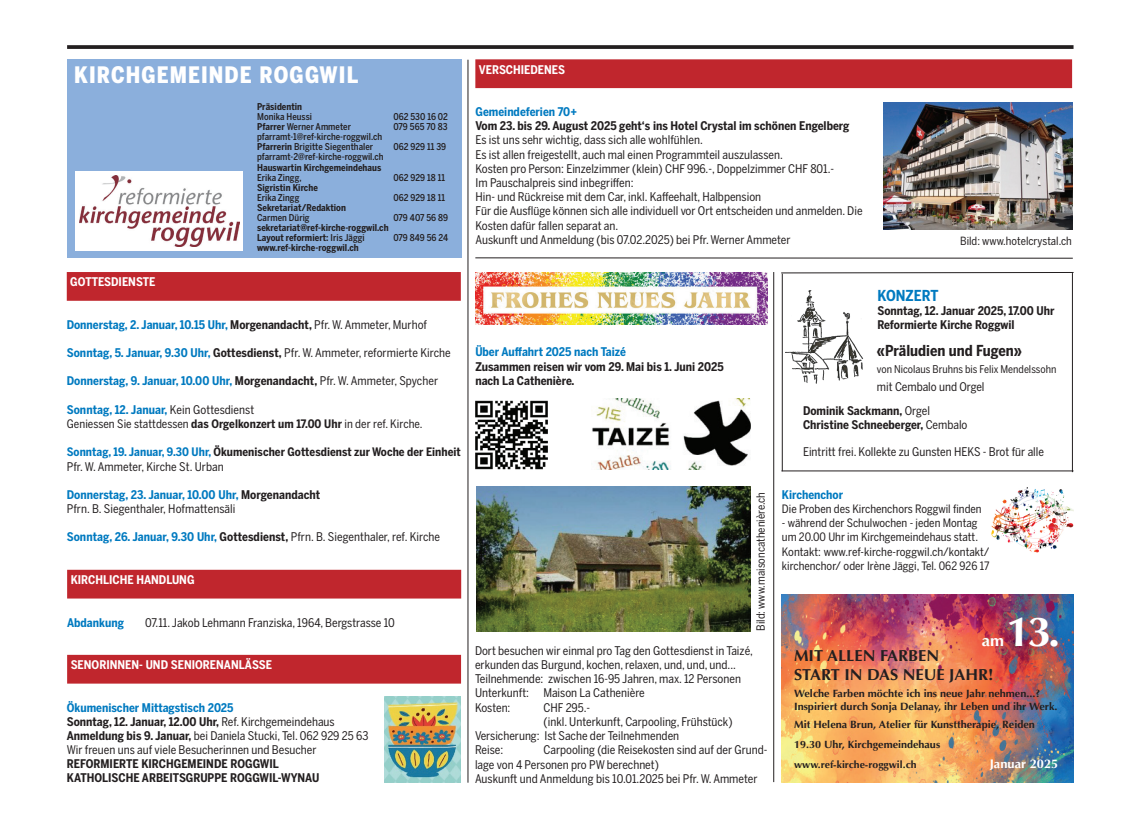
<style>
.page{position:relative;width:1134px;height:833px;background:#fff}
.page>*{position:absolute;margin:0;border:0;box-sizing:border-box;transform-origin:0 0}
.t1{font:700 42.12px "Optima";color:#fff}
.t2{font:900 22.5px "Benton Sans Cond";letter-spacing:.05em;color:#fff}
.t3{font:700 16.25px "Optima";color:#fff}
.t4{font:700 16px/19.1px "Optima";color:#231f20}
.t5{font:700 15px "Benton Sans Cond";color:#231f20}
.t6{font:700 15px "Benton Sans Cond";color:#007ac0}
.t7{font:700 12.5px "Optima";color:#fff}
.t8{font:11.88px/14.1px "Benton Sans Cond";color:#231f20}
.t9{font:700 11.88px/14.2px "Benton Sans Cond";color:#231f20}
.t10{font:700 11.88px "Benton Sans Cond";color:#007ac0}
.t11{font:700 11.88px "Benton Sans Cond";color:#fff}
.t12{font:700 11.62px "Benton Sans Cond";letter-spacing:.005em;color:#231f20}
.t13{font:11.62px "Benton Sans Cond";letter-spacing:.005em;color:#231f20}
.t14{font:11.5px/14.1px "Benton Sans Cond";color:#231f20}
.t15{font:11.25px "Benton Sans Cond";color:#231f20}
.t16{font:700 10.62px/13.6px "Optima";color:#231f20}
.t17{font:10.62px "Benton Sans Cond";color:#231f20}
.t18{font:700 10.5px "Optima";color:#231f20}
.t19{font:700 10.12px "Optima";color:#231f20}
.t20{font:500 9.38px/10px "Benton Sans Cond";letter-spacing:.005em;color:#231f20}
.t21{font:700 9.38px/10px "Benton Sans Cond";letter-spacing:.005em;color:#231f20}
.s1{font-weight:700}
.s2{font-weight:500}
.s3{color:#231f20}
.s4{font-weight:400;color:#231f20}
.s5{font-weight:700;color:#007ac0}
.s6{color:#007ac0}
.s7{font-weight:400}
</style>
<div class="page">
<svg style="left:67px;top:45px;width:1006px;height:4px;background:#302c2d"></svg>
<div style="left:67px;top:60px;width:394px;height:198px;background:#8bafdc"></div>
<div style="left:76px;top:171px;width:167px;height:80px;background:#fff"></div>
<div style="left:67px;top:272px;width:394px;height:29px;background:#c0262d"></div>
<img style="left:79px;top:176px;width:160px;height:70px">
<hr style="left:468px;top:60px;width:1px;height:722px;background:#231f20">
<img style="left:991px;top:487px;width:82px;height:66px">
<div style="left:475px;top:59px;width:597px;height:29px;background:#c0262d"></div>
<hr style="left:773px;top:272px;width:1px;height:510px;background:#231f20">
<hr style="left:782px;top:274px;width:1px;height:197px;background:#231f20">
<hr style="left:781px;top:470px;width:292px;height:1px;background:#231f20">
<hr style="left:1072px;top:273px;width:1px;height:199px;background:#231f20">
<svg style="left:781px;top:272px;width:293px;height:1px"></svg>
<img style="left:786px;top:290px;width:77px;height:94px">
<img style="left:782px;top:594px;width:291px;height:188px">
<div style="left:67px;top:570px;width:394px;height:28px;background:#c0262d"></div>
<div style="left:67px;top:655px;width:394px;height:28px;background:#c0262d"></div>
<img style="left:384px;top:696px;width:77px;height:86px">
<img style="left:475px;top:272px;width:292px;height:53px">
<img style="left:476px;top:486px;width:275px;height:145px">
<img style="left:475px;top:400px;width:73px;height:70px">
<img style="left:883px;top:103px;width:189px;height:126px">
<hr style="left:475px;top:258px;width:598px;height:1px;background:#231f20">
<img style="left:592px;top:399px;width:159px;height:71px">
<h2 class="t2" style="left:74px;top:62px;width:286px">KIRCHGEMEINDE ROGGWIL</h2>
<p class="t21" style="left:257px;top:102px;width:47px">Präsidentin</p>
<p class="t20" style="left:257px;top:112px;width:57px">Monika Heussi</p>
<p class="t20" style="left:393px;top:112px;width:56px">062 530 16 02</p>
<p class="t20" style="left:257px;top:122px;width:95px"><span class="s1">Pfarrer</span> Werner Ammeter</p>
<p class="t20" style="left:393px;top:122px;width:56px">079 565 70 83</p>
<p class="t20" style="left:257px;top:132px;width:127px">pfarramt-1@ref-kirche-roggwil.ch<br><span class="s1">Pfarrerin</span> Brigitte Siegenthaler</p>
<p class="t20" style="left:393px;top:142px;width:54px">062 929 11 39</p>
<p class="t20" style="left:257px;top:152px;width:128px">pfarramt-2@ref-kirche-roggwil.ch</p>
<p class="t21" style="left:257px;top:162px;width:126px">Hauswartin Kirchgemeindehaus</p>
<p class="t20" style="left:257px;top:172px;width:46px">Erika Zingg,</p>
<p class="t20" style="left:393px;top:172px;width:53px">062 929 18 11</p>
<p class="t21" style="left:257px;top:182px;width:62px">Sigristin Kirche</p>
<p class="t20" style="left:257px;top:192px;width:44px">Erika Zingg</p>
<p class="t20" style="left:393px;top:192px;width:53px">062 929 18 11</p>
<p class="t21" style="left:257px;top:202px;width:90px">Sekretariat/Redaktion</p>
<p class="t20" style="left:257px;top:212px;width:54px">Carmen Dürig</p>
<p class="t20" style="left:393px;top:212px;width:56px">079 407 56 89</p>
<p class="t21" style="left:257px;top:222px;width:133px">sekretariat@ref-kirche-roggwil.ch<br>Layout reformiert: <span class="s2">Iris Jäggi</span></p>
<p class="t20" style="left:393px;top:232px;width:56px">079 849 56 24</p>
<p class="t21" style="left:257px;top:242px;width:103px">www.ref-kirche-roggwil.ch</p>
<p class="t11" style="left:70px;top:275px;width:87px">GOTTESDIENSTE</p>
<p class="t10" style="left:67px;top:317px;width:362px">Donnerstag, 2. Januar, 10.15 Uhr, <span class="s3">Morgenandacht,</span> <span class="s4">Pfr. W. Ammeter, Murhof</span></p>
<p class="t8" style="left:67px;top:346px;width:386px"><span class="s5">Sonntag, 5. Januar, 9.30 Uhr,</span> <span class="s1">Gottesdienst,</span> Pfr. W. Ammeter, reformierte Kirche</p>
<p class="t10" style="left:67px;top:374px;width:373px">Donnerstag, 9. Januar, 10.00 Uhr, <span class="s3">Morgenandacht,</span> <span class="s4">Pfr. W. Ammeter, Spycher</span></p>
<p class="t10" style="left:67px;top:402px;width:189px">Sonntag, 12. Januar, <span class="s4">Kein Gottesdienst</span></p>
<p class="t13" style="left:67px;top:417px;width:357px">Geniessen Sie stattdessen <span class="s1">das Orgelkonzert um 17.00 Uhr</span> in der ref. Kirche.</p>
<p class="t12" style="left:67px;top:445px;width:396px"><span class="s6">Sonntag, 19. Januar, 9.30 Uhr,</span> Ökumenischer Gottesdienst zur Woche der Einheit</p>
<p class="t8" style="left:67px;top:459px;width:158px">Pfr. W. Ammeter, Kirche St. Urban</p>
<p class="t8" style="left:67px;top:488px;width:255px"><span class="s5">Donnerstag, 23. Januar, 10.00 Uhr,</span> <span class="s1">Morgenandacht<br></span>Pfrn. B. Siegenthaler, Hofmattensäli</p>
<p class="t8" style="left:67px;top:530px;width:375px"><span class="s5">Sonntag, 26. Januar, 9.30 Uhr,</span> <span class="s1">Gottesdienst,</span> Pfrn. B. Siegenthaler, ref. Kirche</p>
<p class="t11" style="left:71px;top:573px;width:125px">KIRCHLICHE HANDLUNG</p>
<p class="t10" style="left:67px;top:615px;width:58px">Abdankung</p>
<p class="t8" style="left:145px;top:615px;width:251px">07.11. Jakob Lehmann Franziska, 1964, Bergstrasse 10</p>
<p class="t11" style="left:71px;top:658px;width:203px">SENORINNEN- UND SENIORENANLÄSSE</p>
<p class="t8" style="left:67px;top:700px;width:303px"><span class="s5">Ökumenischer Mittagstisch 2025<br></span><span class="s1">Sonntag, 12. Januar, 12.00 Uhr,</span> Ref. Kirchgemeindehaus <span class="s1">Anmeldung bis 9. Januar,</span> bei Daniela Stucki, Tel. 062 929 25 63<br>Wir freuen uns auf viele Besucherinnen und Besucher</p>
<p class="t9" style="left:67px;top:757px;width:254px">REFORMIERTE KIRCHGEMEINDE ROGGWIL<br>KATHOLISCHE ARBEITSGRUPPE ROGGWIL-WYNAU</p>
<p class="t11" style="left:479px;top:62px;width:88px">VERSCHIEDENES</p>
<p class="t10" style="left:475px;top:105px;width:103px">Gemeindeferien 70+</p>
<p class="t9" style="left:475px;top:119px;width:375px">Vom 23. bis 29. August 2025 geht‘s ins Hotel Crystal im schönen Engelberg</p>
<p class="t8" style="left:475px;top:133px;width:389px">Es ist uns sehr wichtig, dass sich alle wohlfühlen.<br>Es ist allen freigestellt, auch mal einen Programmteil auszulassen.<br>Kosten pro Person: Einzelzimmer (klein) CHF 996.-, Doppelzimmer CHF 801.-<br>Im Pauschalpreis sind inbegriffen:<br>Hin- und Rückreise mit dem Car, inkl. Kaffeehalt, Halbpension<br>Für die Ausflüge können sich alle individuell vor Ort entscheiden und anmelden. Die Kosten dafür fallen separat an.<br>Auskunft und Anmeldung (bis 07.02.2025) bei Pfr. Werner Ammeter</p>
<p class="t15" style="left:960px;top:234px;width:113px">Bild: www.hotelcrystal.ch</p>
<p class="t10" style="left:475px;top:345px;width:152px">Über Auffahrt 2025 nach Taizé</p>
<p class="t9" style="left:475px;top:359px;width:250px">Zusammen reisen wir vom 29. Mai bis 1. Juni 2025 nach La Cathenière.</p>
<p class="t15" style="left:754px;top:631px;width:140px;rotate:-90deg">Bild: www.maisoncathenière.ch</p>
<p class="t8" style="left:475px;top:643px;width:280px">Dort besuchen wir einmal pro Tag den Gottesdienst in Taizé, erkunden das Burgund, kochen, relaxen, und, und, und...<br>Teilnehmende: zwischen 16-95 Jahren, max. 12 Personen Unterkunft: Maison La Cathenière<br>Kosten:</p>
<p class="t8" style="left:544px;top:700px;width:48px">CHF 295.-</p>
<p class="t8" style="left:544px;top:714px;width:190px">(inkl. Unterkunft, Carpooling, Frühstück)</p>
<p class="t8" style="left:475px;top:729px;width:206px">Versicherung: Ist Sache der Teilnehmenden</p>
<p class="t8" style="left:475px;top:743px;width:30px">Reise:</p>
<p class="t8" style="left:475px;top:743px;width:294px;text-indent:69px">Carpooling (die Reisekosten sind auf der Grund&shy;lage von 4 Personen pro PW berechnet)<br>Auskunft und Anmeldung bis 10.01.2025 bei Pfr. W. Ammeter</p>
<p class="t6" style="left:877px;top:287px;width:62px">KONZERT</p>
<p class="t9" style="left:877px;top:304px;width:179px">Sonntag, 12. Januar 2025, 17.00 Uhr<br>Reformierte Kirche Roggwil</p>
<p class="t5" style="left:877px;top:342px;width:147px">«Präludien und Fugen»</p>
<p class="t17" style="left:877px;top:363px;width:181px">von Nicolaus Bruhns bis Felix Mendelssohn</p>
<p class="t8" style="left:803px;top:375px;width:183px;line-height:23.8px;text-indent:74px">mit Cembalo und Orgel<br><span class="s1">Dominik Sackmann,</span> Orgel</p>
<p class="t9" style="left:803px;top:418px;width:166px">Christine Schneeberger, <span class="s7">Cembalo</span></p>
<p class="t8" style="left:803px;top:444px;width:243px">Eintritt frei. Kollekte zu Gunsten HEKS - Brot für alle</p>
<p class="t10" style="left:782px;top:488px;width:63px">Kirchenchor</p>
<p class="t14" style="left:782px;top:502px;width:201px">Die Proben des Kirchenchors Roggwil finden</p>
<p class="t14" style="left:782px;top:516px;width:209px">- während der Schulwochen - jeden Montag um 20.00 Uhr im Kirchgemeindehaus statt.<br>Kontakt: www.ref-kirche-roggwil.ch/kontakt/ kirchenchor/ oder Irène Jäggi, Tel. 062 926 17</p>
<h1 class="t1" style="left:1006px;top:607px;width:55px">13.</h1>
<h3 class="t3" style="left:982px;top:631px;width:24px">am</h3>
<h3 class="t4" style="left:794px;top:646px;width:201px">MIT ALLEN FARBEN<br>START IN DAS NEUE JAHR!</h3>
<p class="t16" style="left:794px;top:686px;width:265px">Welche Farben möchte ich ins neue Jahr nehmen...?<br>Inspiriert durch Sonja Delanay, ihr Leben und ihr Werk.</p>
<p class="t16" style="left:794px;top:717px;width:242px">Mit Helena Brun, Atelier für Kunsttherapie, Reiden</p>
<p class="t18" style="left:794px;top:738px;width:148px">19.30 Uhr, Kirchgemeindehaus</p>
<p class="t19" style="left:794px;top:758px;width:124px">www.ref-kirche-roggwil.ch</p>
<p class="t7" style="left:990px;top:756px;width:70px">Januar 2025</p>
</div>
